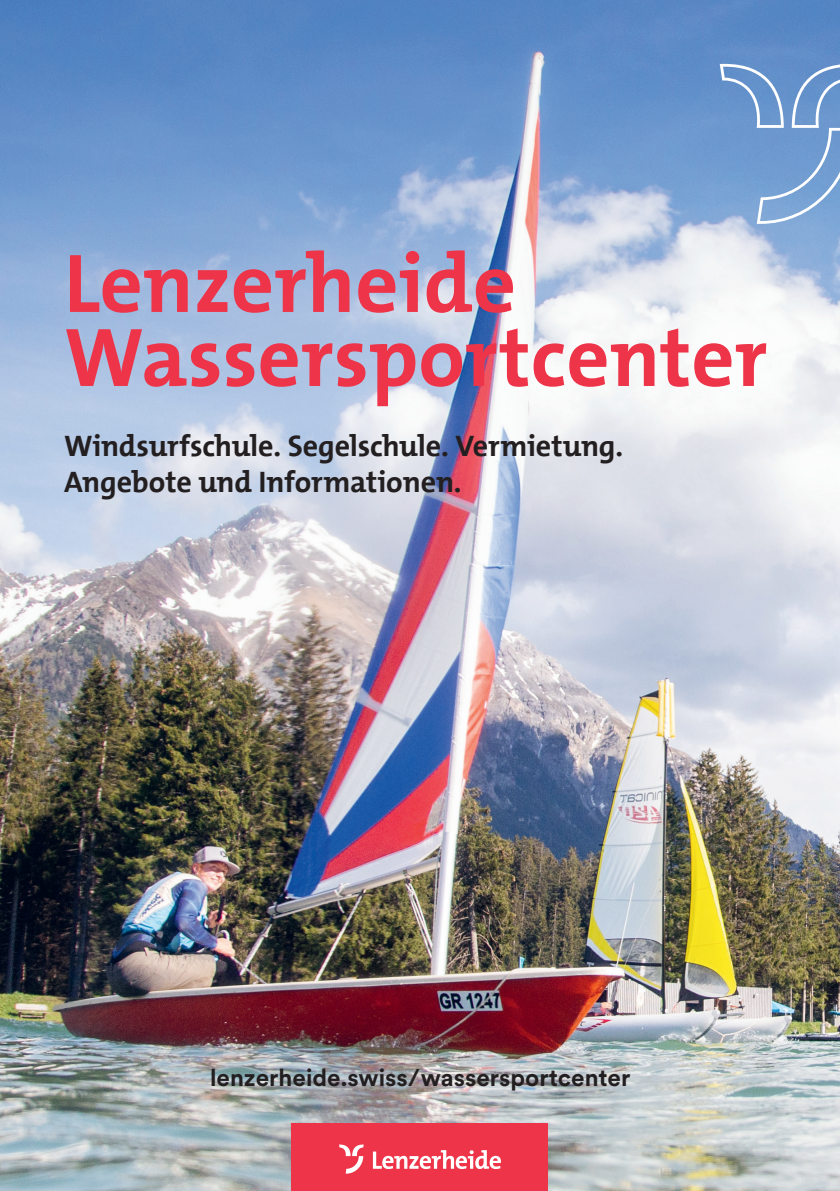
<style>
.page{position:relative;width:840px;height:1191px;background:#fff}
.page>*{position:absolute;margin:0;border:0;box-sizing:border-box;transform-origin:0 0}
.t1{font:700 84px/74px "The Mix B7";color:#ee3449}
.t2{font:700 30px/36px "The Mix B7";letter-spacing:-.005em;color:#231f20}
.t3{font:700 24px "Circulargraubuenden";color:#231f20}
</style>
<div class="page">
<img style="left:0;top:0;width:839px;height:1191px">
<div style="left:291px;top:1124px;width:257px;height:67px;background:#ee3449"></div>
<svg style="left:372px;top:1150px;width:128px;height:19px"></svg>
<svg style="left:339px;top:1144px;width:24px;height:29px"></svg>
<svg style="left:719px;top:64px;width:120px;height:160px;background:#7aa2d3"></svg>
<h1 class="t1" style="left:64px;top:249px;width:704px">Lenzerheide<br>Wassersportcenter</h1>
<p class="t2" style="left:64px;top:429px;width:560px">Windsurfschule. Segelschule. Vermietung.<br>Angebote und Informationen.</p>
<p class="t3" style="left:210px;top:1061px;width:421px">lenzerheide.swiss/wassersportcenter</p>
</div>
